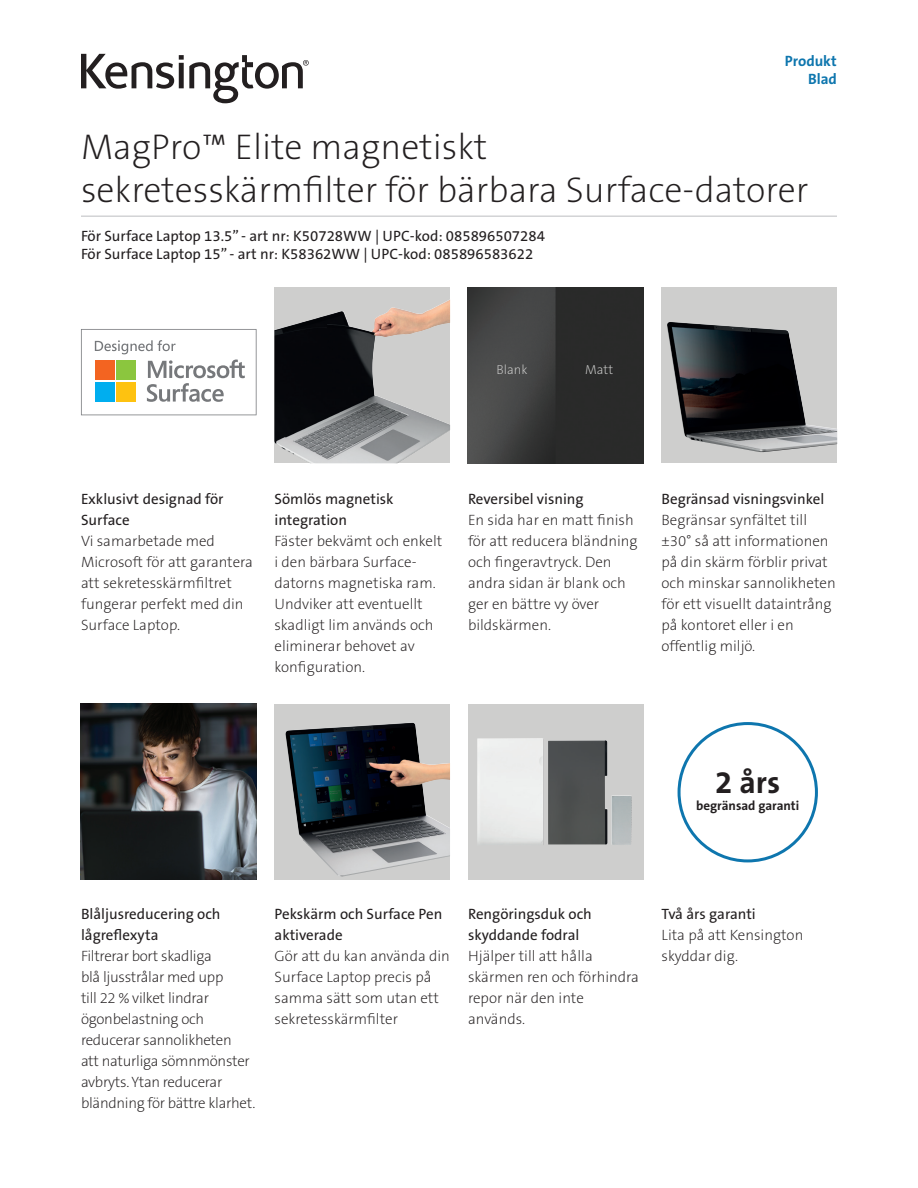
<style>
.page{position:relative;width:918px;height:1188px;background:#fff}
.page>*{position:absolute;margin:0;border:0;box-sizing:border-box;transform-origin:0 0}
.Main_Header{font:36px/43.2px "The Sans KENSINGTON2 XL";color:#231f20}
.Body{font:31.5px "The Sans KENSINGTON7 Bd";color:#231f20}
.Body-2{font:15px/21px "The Sans KENSINGTON2 XL";color:#231f20}
.Body-3{font:15px/21px "The Sans KENSINGTON5 Rg";color:#231f20}
.Body-4{font:15px/21px "The Sans KENSINGTON2 XL";letter-spacing:-.02em;color:#231f20}
.Part_No__UPC{font:15px "The Sans KENSINGTON5 Rg";color:#231f20}
.Part_No__UPC-2{font:15px "The Sans KENSINGTON7 Bd";color:#0e76ae}
.Body-5{font:13.05px "The Sans KENSINGTON7 Bd";color:#231f20}
.Body-6{font:13.05px "The Sans KENSINGTON2 XL";color:#cececd}
</style>
<div class="page">
<hr style="left:81px;top:216px;width:756px;height:1px;background:#bcbdc0">
<svg style="left:81px;top:54px;width:228px;height:49px"></svg>
<img style="left:81px;top:704px;width:176px;height:176px">
<div style="left:274px;top:704px;width:176px;height:176px;background:#cececd"></div>
<img style="left:285px;top:723px;width:165px;height:154px">
<div style="left:468px;top:704px;width:176px;height:176px;background:#cececd"></div>
<img style="left:477px;top:738px;width:155px;height:107px">
<div style="left:678px;top:722px;width:140px;height:140px;border:3px solid #0e76ae;border-radius:50%"></div>
<img style="left:468px;top:288px;width:176px;height:175px">
<div style="left:274px;top:288px;width:176px;height:175px;background:#cececd"></div>
<img style="left:274px;top:299px;width:176px;height:164px">
<div style="left:662px;top:288px;width:175px;height:175px;background:#cececd"></div>
<img style="left:667px;top:322px;width:170px;height:130px">
<svg style="left:81px;top:329px;width:176px;height:86px"></svg>
<p class="Part_No__UPC-2" style="left:785px;top:53px;width:53px">Produkt</p>
<p class="Part_No__UPC-2" style="left:808px;top:71px;width:30px">Blad</p>
<p class="Main_Header" style="left:81px;top:126px;width:729px">MagPro™ Elite magnetiskt<br>sekretesskärmfilter för bärbara Surface-datorer</p>
<p class="Part_No__UPC" style="left:81px;top:227px;width:465px">För Surface Laptop 13.5” - art nr: K50728WW | UPC-kod: 085896507284</p>
<p class="Part_No__UPC" style="left:81px;top:245px;width:454px">För Surface Laptop 15” - art nr: K58362WW | UPC-kod: 085896583622</p>
<p class="Body-6" style="left:497px;top:363px;width:33px">Blank</p>
<p class="Body-6" style="left:585px;top:363px;width:29px">Matt</p>
<p class="Body-3" style="left:81px;top:489px;width:144px">Exklusivt designad för<br>Surface</p>
<p class="Body-2" style="left:81px;top:531px;width:174px">Vi samarbetade med<br>Microsoft för att garantera att sekretesskärmfiltret fungerar perfekt med din<br>Surface Laptop.</p>
<p class="Body-3" style="left:274px;top:489px;width:121px">Sömlös magnetisk integration</p>
<p class="Body-2" style="left:274px;top:531px;width:169px">Fäster bekvämt och enkelt i den bärbara Surface&shy;datorns magnetiska ram.<br>Undviker att eventuellt skadligt lim används och eliminerar behovet av konfiguration.</p>
<p class="Body-3" style="left:468px;top:489px;width:117px">Reversibel visning</p>
<p class="Body-2" style="left:468px;top:510px;width:171px">En sida har en matt finish för att reducera bländning och fingeravtryck. Den andra sidan är blank och ger en bättre vy över bildskärmen.</p>
<p class="Body-3" style="left:662px;top:489px;width:164px">Begränsad visningsvinkel</p>
<p class="Body-2" style="left:662px;top:510px;width:176px">Begränsar synfältet till ±30° så att informationen på din skärm förblir privat och minskar sannolikheten för ett visuellt dataintrång på kontoret eller i en offentlig miljö.</p>
<p class="Body" style="left:715px;top:765px;width:67px">2 års</p>
<p class="Body-5" style="left:696px;top:798px;width:105px">begränsad garanti</p>
<p class="Body-3" style="left:81px;top:904px;width:141px">Blåljusreducering och lågreflexyta</p>
<p class="Body-4" style="left:81px;top:946px;width:176px">Filtrerar bort skadliga<br>blå ljusstrålar med upp<br>till 22 % vilket lindrar ögonbelastning och reducerar sannolikheten<br>att naturliga sömnmönster avbryts. Ytan reducerar bländning för bättre klarhet.</p>
<p class="Body-3" style="left:275px;top:904px;width:169px">Pekskärm och Surface Pen aktiverade</p>
<p class="Body-2" style="left:275px;top:946px;width:177px">Gör att du kan använda din<br>Surface Laptop precis på samma sätt som utan ett sekretesskärmfilter</p>
<p class="Body-3" style="left:468px;top:904px;width:125px">Rengöringsduk och skyddande fodral</p>
<p class="Body-2" style="left:468px;top:946px;width:172px">Hjälper till att hålla skärmen ren och förhindra repor när den inte används.</p>
<p class="Body-3" style="left:662px;top:904px;width:96px">Två års garanti</p>
<p class="Body-2" style="left:662px;top:925px;width:143px">Lita på att Kensington skyddar dig.</p>
</div>
